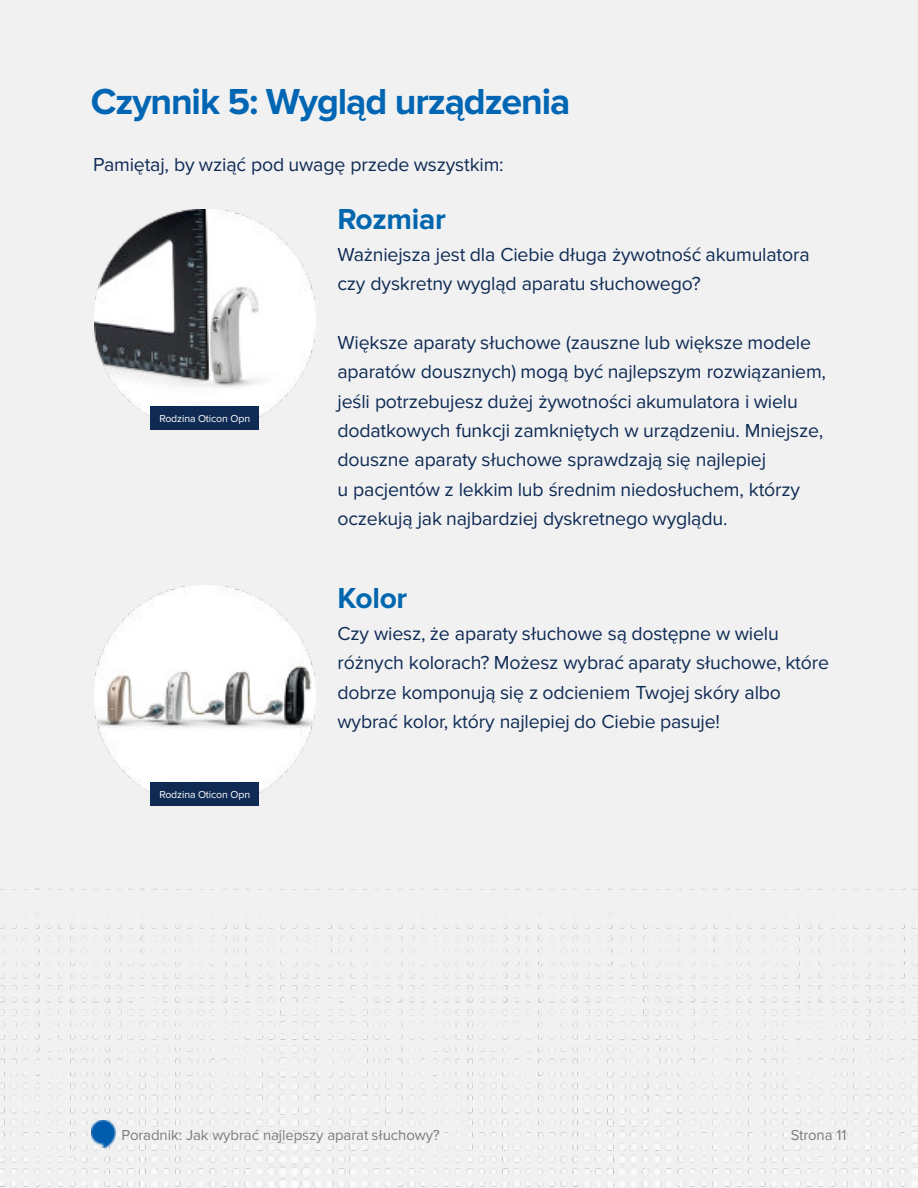
<style>
.page{position:relative;width:918px;height:1188px;background:#f1f1f2}
.page>*{position:absolute;margin:0;border:0;box-sizing:border-box;transform-origin:0 0}
.t1{font:700 37.5px "Proxima Nova";letter-spacing:-.03em;color:#0066b3}
.t2{font:700 30px "Proxima Nova";letter-spacing:-.01em;color:#0067af}
.t3{font:19.5px/29.2px "Proxima Nova";letter-spacing:-.01em;color:#0f2b54}
.t4{font:15px "Proxima Nova";letter-spacing:-.005em;color:#7f7d79}
.t5{font:10.5px "Proxima Nova";letter-spacing:-.01em;color:#fff}
</style>
<div class="page">
<img style="left:0;top:888px;width:918px;height:300px">
<img style="left:91px;top:1120px;width:24px;height:27px">
<img style="left:94px;top:585px;width:221px;height:221px">
<img style="left:94px;top:209px;width:221px;height:221px">
<div style="left:151px;top:406px;width:108px;height:24px;background:#0f2b54"></div>
<div style="left:151px;top:782px;width:108px;height:24px;background:#0f2b54"></div>
<h1 class="t1" style="left:91px;top:84px;width:481px">Czynnik 5: Wygląd urządzenia</h1>
<p class="t3" style="left:93px;top:150px;width:412px">Pamiętaj, by wziąć pod uwagę przede wszystkim:</p>
<h2 class="t2" style="left:338px;top:205px;width:110px">Rozmiar</h2>
<p class="t5" style="left:159px;top:413px;width:92px">Rodzina Oticon Opn</p>
<p class="t5" style="left:159px;top:789px;width:92px">Rodzina Oticon Opn</p>
<p class="t3" style="left:338px;top:241px;width:474px">Ważniejsza jest dla Ciebie długa żywotność akumulatora czy dyskretny wygląd aparatu słuchowego?</p>
<p class="t3" style="left:338px;top:329px;width:490px">Większe aparaty słuchowe (zauszne lub większe modele aparatów dousznych) mogą być najlepszym rozwiązaniem, jeśli potrzebujesz dużej żywotności akumulatora i wielu dodatkowych funkcji zamkniętych w urządzeniu. Mniejsze, douszne aparaty słuchowe sprawdzają się najlepiej<br>u pacjentów z lekkim lub średnim niedosłuchem, którzy oczekują jak najbardziej dyskretnego wyglądu.</p>
<h2 class="t2" style="left:338px;top:584px;width:71px">Kolor</h2>
<p class="t3" style="left:338px;top:620px;width:493px">Czy wiesz, że aparaty słuchowe są dostępne w wielu różnych kolorach? Możesz wybrać aparaty słuchowe, które dobrze komponują się z odcieniem Twojej skóry albo wybrać kolor, który najlepiej do Ciebie pasuje!</p>
<p class="t4" style="left:122px;top:1128px;width:320px">Poradnik: Jak wybrać najlepszy aparat słuchowy?</p>
<p class="t4" style="left:791px;top:1128px;width:57px">Strona 11</p>
</div>
